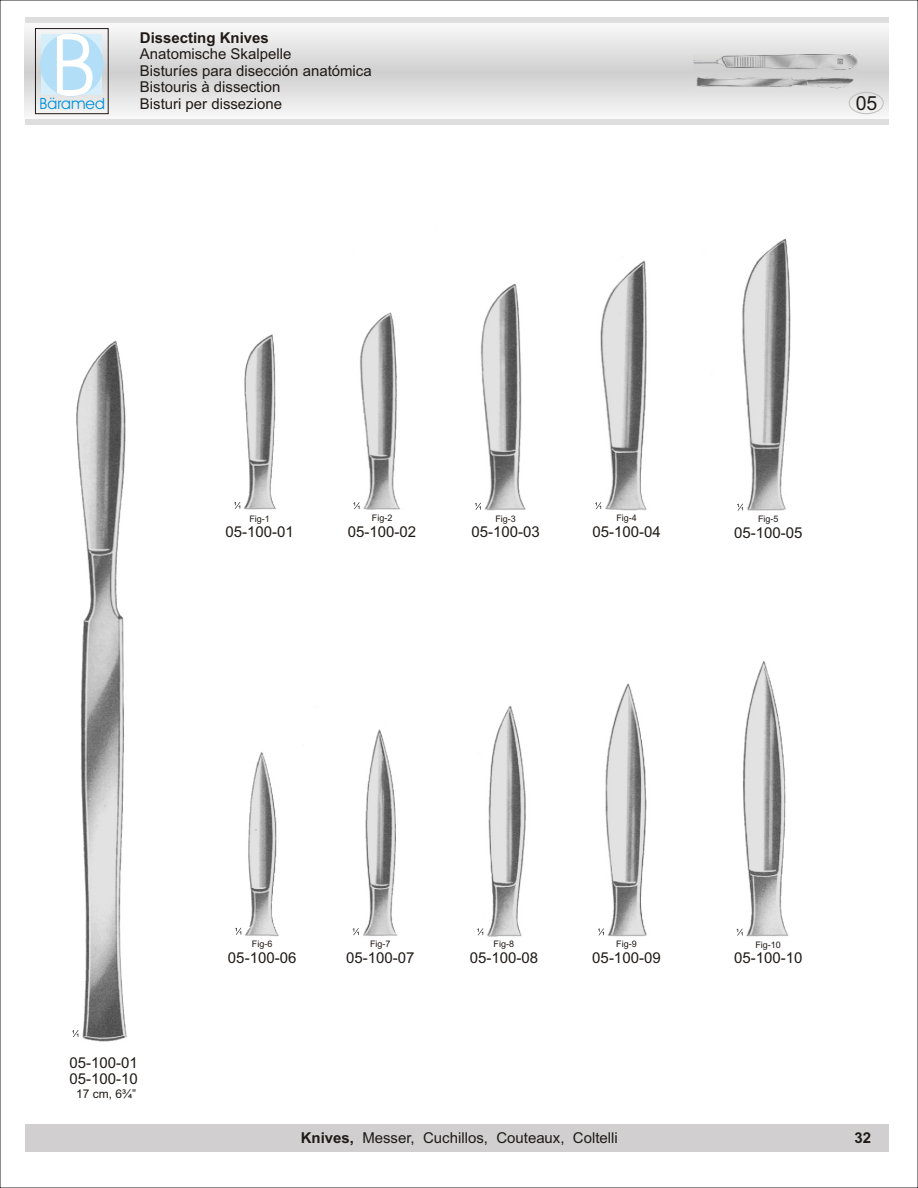
<style>
.page{position:relative;width:918px;height:1188px;background:#fff}
.page>*{position:absolute;margin:0;border:0;box-sizing:border-box;transform-origin:0 0}
.t1{font:88.05px "Avant Garde Bk BT";color:#fff}
.t2{font:19.5px "Arial";color:#1f1a17}
.t3{font:15.6px "Avant Garde Bk BT";color:#0094de}
.t4{font:15px/16.5px "Arial";color:#1f1a17}
.t5{font:700 15px "Arial";color:#1f1a17}
.t6{font:12px "Arial";color:#1f1a17}
.t7{font:9px "Arial";color:#1f1a17}
.s1{font-weight:700}
</style>
<div class="page">
<img style="left:76px;top:238px;width:715px;height:803px">
<svg style="left:25px;top:28px;width:864px;height:92px"></svg>
<div style="left:25px;top:1125px;width:864px;height:27px;background:#d1cfcf"></div>
<svg style="left:234px;top:502px;width:6px;height:7px"></svg>
<svg style="left:353px;top:502px;width:7px;height:7px"></svg>
<svg style="left:475px;top:503px;width:6px;height:7px"></svg>
<svg style="left:595px;top:502px;width:6px;height:7px"></svg>
<svg style="left:737px;top:504px;width:6px;height:7px"></svg>
<svg style="left:737px;top:929px;width:6px;height:7px"></svg>
<svg style="left:598px;top:928px;width:6px;height:7px"></svg>
<svg style="left:477px;top:928px;width:6px;height:7px"></svg>
<svg style="left:353px;top:928px;width:6px;height:7px"></svg>
<svg style="left:235px;top:928px;width:6px;height:7px"></svg>
<svg style="left:72px;top:1030px;width:7px;height:7px"></svg>
<div style="left:25px;top:17px;width:864px;height:6px;background:#dedede"></div>
<div style="left:25px;top:120px;width:864px;height:5px;background:#dedede"></div>
<div style="left:849px;top:92px;width:35px;height:22px;border:1px solid #c2c2c2;border-radius:50%"></div>
<img style="left:694px;top:54px;width:163px;height:35px">
<div style="left:41px;top:34px;width:61px;height:61px;background:#d6edfa"></div>
<div style="left:40px;top:33px;width:64px;height:64px;background:#b3def7;border-radius:50%"></div>
<div style="left:35px;top:28px;width:73px;height:86px;border:1px solid #1f1a17"></div>
<h1 class="t1" style="left:51px;top:29px;width:46px">B</h1>
<p class="t3" style="left:40px;top:97px;width:67px">Bäramed</p>
<p class="t5" style="left:140px;top:32px;width:130px">Dissecting Knives</p>
<p class="t4" style="left:140px;top:47px;width:233px">Anatomische Skalpelle<br>Bisturíes para disección anatómica<br>Bistouris à dissection<br>Bisturi per dissezione</p>
<h2 class="t2" style="left:856px;top:96px;width:23px">05</h2>
<p class="t7" style="left:249px;top:515px;width:22px">Fig-1</p>
<p class="t7" style="left:372px;top:515px;width:22px">Fig-2</p>
<p class="t4" style="left:348px;top:525px;width:70px">05-100-02</p>
<p class="t4" style="left:225px;top:525px;width:70px">05-100-01</p>
<p class="t7" style="left:495px;top:515px;width:22px">Fig-3</p>
<p class="t4" style="left:472px;top:525px;width:70px">05-100-03</p>
<p class="t7" style="left:616px;top:515px;width:22px">Fig-4</p>
<p class="t4" style="left:592px;top:525px;width:70px">05-100-04</p>
<p class="t7" style="left:758px;top:516px;width:22px">Fig-5</p>
<p class="t4" style="left:734px;top:526px;width:70px">05-100-05</p>
<p class="t4" style="left:69px;top:1055px;width:70px">05-100-01<br>05-100-10</p>
<p class="t6" style="left:76px;top:1090px;width:62px">17 cm, 6¾”</p>
<p class="t7" style="left:252px;top:941px;width:22px">Fig-6</p>
<p class="t4" style="left:228px;top:951px;width:70px">05-100-06</p>
<p class="t7" style="left:370px;top:941px;width:22px">Fig-7</p>
<p class="t4" style="left:346px;top:950px;width:70px">05-100-07</p>
<p class="t7" style="left:494px;top:941px;width:22px">Fig-8</p>
<p class="t4" style="left:470px;top:951px;width:70px">05-100-08</p>
<p class="t7" style="left:616px;top:941px;width:22px">Fig-9</p>
<p class="t4" style="left:592px;top:951px;width:70px">05-100-09</p>
<p class="t7" style="left:755px;top:941px;width:27px">Fig-10</p>
<p class="t4" style="left:734px;top:951px;width:70px">05-100-10</p>
<p class="t4" style="left:301px;top:1130px;width:319px"><span class="s1">Knives,</span> Messer, Cuchillos, Couteaux, Coltelli</p>
<p class="t5" style="left:854px;top:1132px;width:18px">32</p>
</div>
